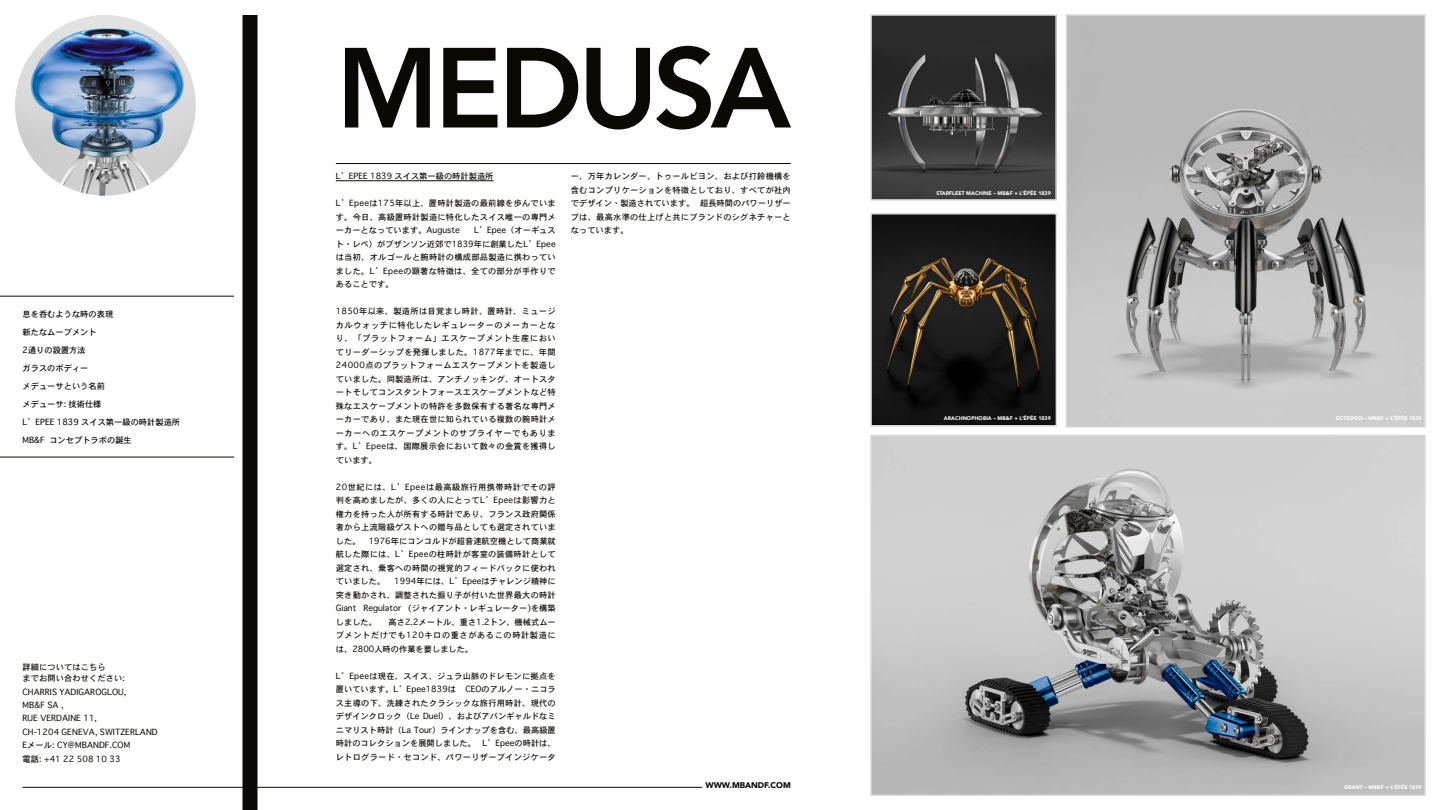
<style>
.page{position:relative;width:1440px;height:810px;background:#fff}
.page>*{position:absolute;margin:0;border:0;box-sizing:border-box;transform-origin:0 0}
.t1{font:800 112.5px "Avenir LT Std";letter-spacing:-.045em;color:#0b0904}
.t2{font:8.25px/13.5px "Osaka";letter-spacing:.01em;color:#0b0904;text-align:justify}
.t3{font:8.25px/18px "Osaka";color:#000}
.t4{font:900 8.25px "Avenir";color:#000}
.t5{font:900 5.25px "Avenir LT Std";color:#fff}
</style>
<div class="page">
<hr style="left:22px;top:787px;width:680px;height:1px;background:#0b0904">
<hr style="left:336px;top:163px;width:455px;height:1px;background:#0b0904">
<img style="left:15px;top:15px;width:181px;height:181px;border-radius:90px">
<div style="left:242px;top:15px;width:15px;height:795px;background:#0b0904"></div>
<hr style="left:0;top:296px;width:234px;height:1px;background:#0b0904">
<hr style="left:0;top:457px;width:234px;height:1px;background:#0b0904">
<img style="left:873px;top:438px;width:550px;height:355px">
<div style="left:870px;top:435px;width:556px;height:361px;border:2px solid #d8d9db"></div>
<img style="left:1069px;top:17px;width:354px;height:408px">
<div style="left:1066px;top:14px;width:360px;height:414px;border:2px solid #d8d9db"></div>
<img style="left:873px;top:216px;width:181px;height:208px">
<div style="left:870px;top:213px;width:187px;height:214px;border:2px solid #d9dada"></div>
<img style="left:873px;top:17px;width:181px;height:181px">
<div style="left:870px;top:14px;width:187px;height:187px;border:2px solid #d9dada"></div>
<hr style="left:336px;top:181px;width:158px;height:1px;background:#0b0904">
<p class="t3" style="left:22px;top:304px;width:159px">息を呑むような時の表現<br>新たなムーブメント<br>2通りの設置方法<br>ガラスのボディー<br>メデューサという名前<br>メデューサ: 技術仕様<br>L’EPEE 1839 スイス第一級の時計製造所<br>MB&amp;F コンセプトラボの誕生</p>
<p class="t2" style="left:22px;top:661px;width:104px;line-height:11.2px">詳細についてはこちら<br>までお問い合わせください:</p>
<p class="t2" style="left:22px;top:685px;width:137px;text-align:left">CHARRIS YADIGAROGLOU,<br>MB&amp;F SA ,<br>RUE VERDAINE 11,<br>CH-1204 GENEVA, SWITZERLAND<br>Eメール: CY@MBANDF.COM<br>電話: +41 22 508 10 33</p>
<h1 class="t1" style="left:336px;top:22px;width:457px">MEDUSA</h1>
<p class="t2" style="left:336px;top:169px;width:159px">L’EPEE 1839 スイス第一級の時計製造所</p>
<p class="t2" style="left:336px;top:196px;width:222px">L’Epeeは175年以上、置時計製造の最前線を歩んでいます。今日、高級置時計製造に特化したスイス唯一の専門メーカーとなっています。Auguste</p>
<p class="t2" style="left:336px;top:223px;width:222px;text-indent:138px">L’Epee（オーギュスト・レペ）がブザンソン近郊で1839年に創業したL’Epeeは当初、オルゴールと腕時計の構成部品製造に携わっていました。L’Epeeの顕著な特徴は、全ての部分が手作りであることです。</p>
<p class="t2" style="left:336px;top:304px;width:222px">1850年以来、製造所は目覚まし時計、置時計、ミュージカルウォッチに特化したレギュレーターのメーカーとなり、「プラットフォーム」エスケープメント生産においてリーダーシップを発揮しました。1877年までに、年間24000点のプラットフォームエスケープメントを製造していました。同製造所は、アンチノッキング、オートスタートそしてコンスタントフォースエスケープメントなど特殊なエスケープメントの特許を多数保有する著名な専門メーカーであり、また現在世に知られている複数の腕時計メーカーへのエスケープメントのサプライヤーでもあります。L’Epeeは、国際展示会において数々の金賞を獲得しています。</p>
<p class="t2" style="left:336px;top:480px;width:222px">20世紀には、L’Epeeは最高級旅行用携帯時計でその評判を高めましたが、多くの人にとってL’Epeeは影響力と権力を持った人が所有する時計であり、フランス政府関係者から上流階級ゲストへの贈与品としても選定されていました。 1976年にコンコルドが超音速航空機として商業就航した際には、L’Epeeの柱時計が客室の装備時計として選定され、乗客への時間の視覚的フィードバックに使われていました。 1994年には、L’Epeeはチャレンジ精神に突き動かされ、調整された振り子が付いた世界最大の時計Giant Regulator (ジャイアント・レギュレーター)を構築しました。</p>
<p class="t2" style="left:336px;top:615px;width:222px;text-indent:53px">高さ2.2メートル、重さ1.2トン、機械式ムーブメントだけでも120キロの重さがあるこの時計製造には、2800人時の作業を要しました。</p>
<p class="t2" style="left:336px;top:669px;width:222px">L’Epeeは現在、スイス、ジュラ山脈のドレモンに拠点を置いています。L’Epee1839は CEOのアルノー・ニコラス主導の下、洗練されたクラシックな旅行用時計、現代のデザインクロック（Le Duel）、およびアバンギャルドなミニマリスト時計（La Tour）ラインナップを含む、最高級置時計のコレクションを展開しました。 L’Epeeの時計は、レトログラード・セコンド、パワーリザーブインジケータ</p>
<p class="t2" style="left:571px;top:169px;width:222px">ー、万年カレンダー、トゥールビヨン、および打鈴機構を含むコンプリケーションを特徴としており、すべてが社内でデザイン・製造されています。 超長時間のパワーリザーブは、最高水準の仕上げと共にブランドのシグネチャーとなっています。</p>
<p class="t4" style="left:705px;top:778px;width:87px">WWW.MBANDF.COM</p>
<p class="t5" style="left:936px;top:190px;width:116px">STARFLEET MACHINE – MB&amp;F + L’ÉPÉE 1839</p>
<p class="t5" style="left:944px;top:415px;width:108px">ARACHNOPHOBIA – MB&amp;F + L’ÉPÉE 1839</p>
<p class="t5" style="left:1336px;top:415px;width:87px">OCTOPOD – MB&amp;F + L’ÉPÉE 1839</p>
<p class="t5" style="left:1344px;top:784px;width:79px">GRANT – MB&amp;F + L’ÉPÉE 1839</p>
</div>
